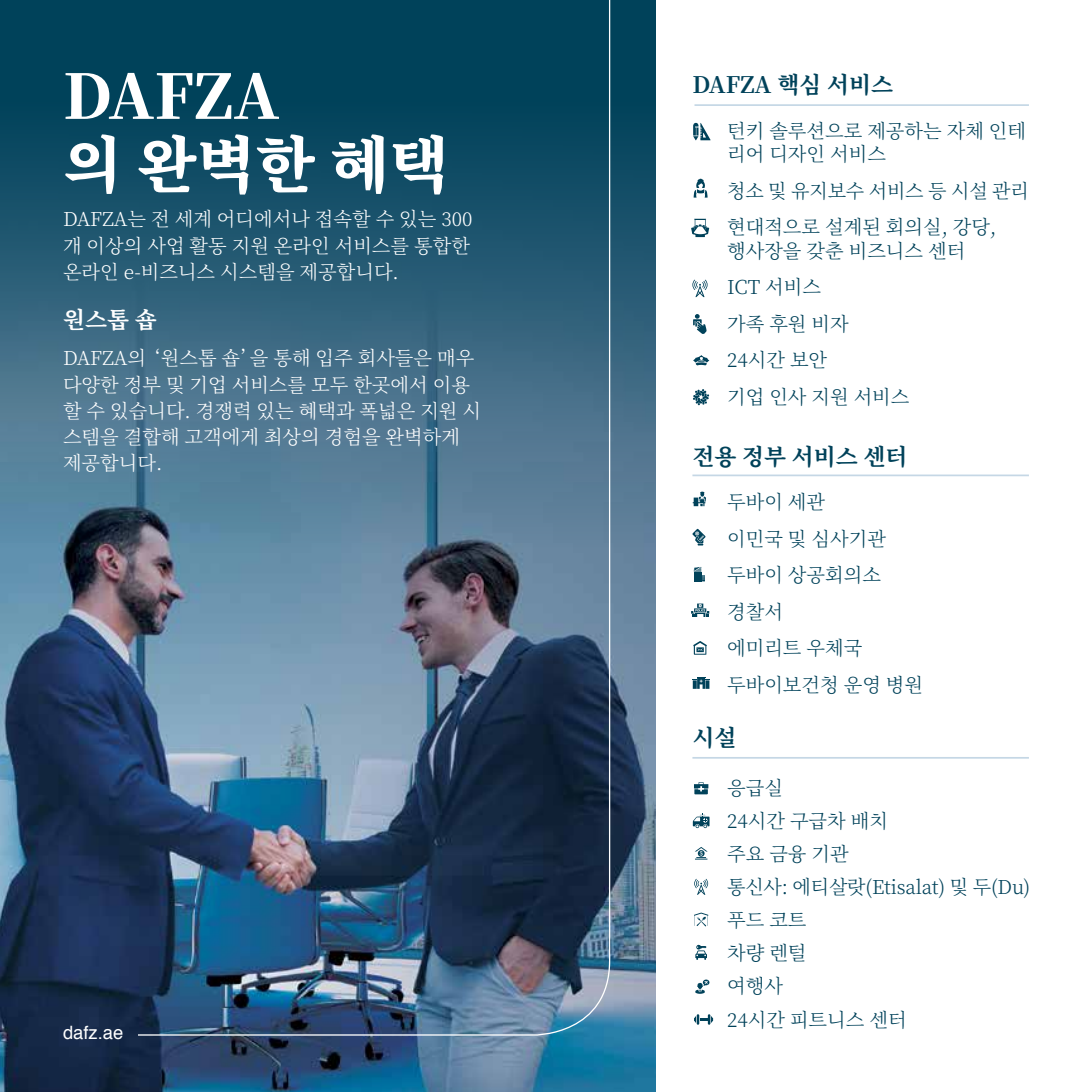
<style>
.page{position:relative;width:1092px;height:1092px;background:#fff}
.page>*{position:absolute;margin:0;border:0;box-sizing:border-box;transform-origin:0 0}
.t1{font:800 61.25px/68.2px "Source Han Serif TC";letter-spacing:-.005em;color:#fff}
.t2{font:700 22.75px "Source Han Serif TC";color:#00425a}
.t3{font:700 22.75px "Source Han Serif TC";color:#fff}
.t4{font:300 19.25px/36.6px "Source Han Serif TC";color:#00425a}
.t5{font:300 19.25px/26.2px "Source Han Serif TC";color:#fff}
.t6{font:18.38px "Helvetica";color:#fff}
</style>
<div class="page">
<img style="left:0;top:647px;width:655px;height:444px">
<svg style="left:0;top:0;width:655px;height:647px;background:#33627a"></svg>
<hr style="left:694px;top:104px;width:334px;height:2px;background:#adc7db">
<hr style="left:692px;top:474px;width:336px;height:2px;background:#adc7db">
<hr style="left:692px;top:756px;width:336px;height:2px;background:#adc7db">
<svg style="left:693px;top:179px;width:14px;height:18px"></svg>
<svg style="left:693px;top:355px;width:16px;height:10px"></svg>
<svg style="left:691px;top:219px;width:18px;height:18px"></svg>
<svg style="left:692px;top:279px;width:15px;height:18px"></svg>
<svg style="left:693px;top:123px;width:17px;height:17px"></svg>
<svg style="left:693px;top:314px;width:14px;height:20px"></svg>
<svg style="left:693px;top:389px;width:16px;height:16px"></svg>
<svg style="left:694px;top:782px;width:14px;height:12px"></svg>
<svg style="left:692px;top:813px;width:17px;height:15px"></svg>
<svg style="left:694px;top:878px;width:14px;height:16px"></svg>
<svg style="left:695px;top:847px;width:12px;height:12px"></svg>
<svg style="left:695px;top:979px;width:14px;height:14px"></svg>
<svg style="left:695px;top:944px;width:12px;height:15px"></svg>
<svg style="left:694px;top:912px;width:14px;height:14px"></svg>
<svg style="left:694px;top:1014px;width:19px;height:10px"></svg>
<img style="left:137px;top:0;width:474px;height:1036px">
<svg style="left:692px;top:491px;width:14px;height:15px"></svg>
<svg style="left:692px;top:529px;width:13px;height:16px"></svg>
<svg style="left:693px;top:567px;width:12px;height:15px"></svg>
<svg style="left:691px;top:603px;width:18px;height:14px"></svg>
<svg style="left:693px;top:641px;width:14px;height:13px"></svg>
<svg style="left:692px;top:677px;width:17px;height:11px"></svg>
<h1 class="t1" style="left:63px;top:64px;width:387px">DAFZA<br>의 완벽한 혜택</h1>
<p class="t5" style="left:63px;top:207px;width:411px">DAFZA는 전 세계 어디에서나 접속할 수 있는 300 개 이상의 사업 활동 지원 온라인 서비스를 통합한 온라인 e-비즈니스 시스템을 제공합니다.</p>
<p class="t3" style="left:63px;top:306px;width:95px">원스톱 숍</p>
<p class="t5" style="left:63px;top:345px;width:419px">DAFZA의 ‘원스톱 숍’을 통해 입주 회사들은 매우 다양한 정부 및 기업 서비스를 모두 한곳에서 이용 할 수 있습니다. 경쟁력 있는 혜택과 폭넓은 지원 시 스템을 결합해 고객에게 최상의 경험을 완벽하게 제공합니다.</p>
<p class="t6" style="left:63px;top:1018px;width:62px">dafz.ae</p>
<p class="t2" style="left:692px;top:72px;width:202px">DAFZA 핵심 서비스</p>
<p class="t4" style="left:727px;top:120px;width:300px;line-height:23.1px">턴키 솔루션으로 제공하는 자체 인테 리어 디자인 서비스</p>
<p class="t4" style="left:727px;top:173px;width:303px">청소 및 유지보수 서비스 등 시설 관리 현대적으로 설계된 회의실, 강당,</p>
<p class="t4" style="left:727px;top:232px;width:240px">행사장을 갖춘 비즈니스 센터<br>ICT 서비스<br>가족 후원 비자<br>24시간 보안<br>기업 인사 지원 서비스</p>
<p class="t2" style="left:692px;top:443px;width:216px">전용 정부 서비스 센터</p>
<p class="t4" style="left:727px;top:484px;width:197px">두바이 세관<br>이민국 및 심사기관 두바이 상공회의소 경찰서<br>에미리트 우체국 두바이보건청 운영 병원</p>
<p class="t2" style="left:692px;top:724px;width:45px">시설</p>
<p class="t4" style="left:727px;top:772px;width:305px;line-height:33.1px">응급실<br>24시간 구급차 배치<br>주요 금융 기관<br>통신사: 에티살랏(Etisalat) 및 두(Du) 푸드 코트<br>차량 렌털<br>여행사<br>24시간 피트니스 센터</p>
</div>
